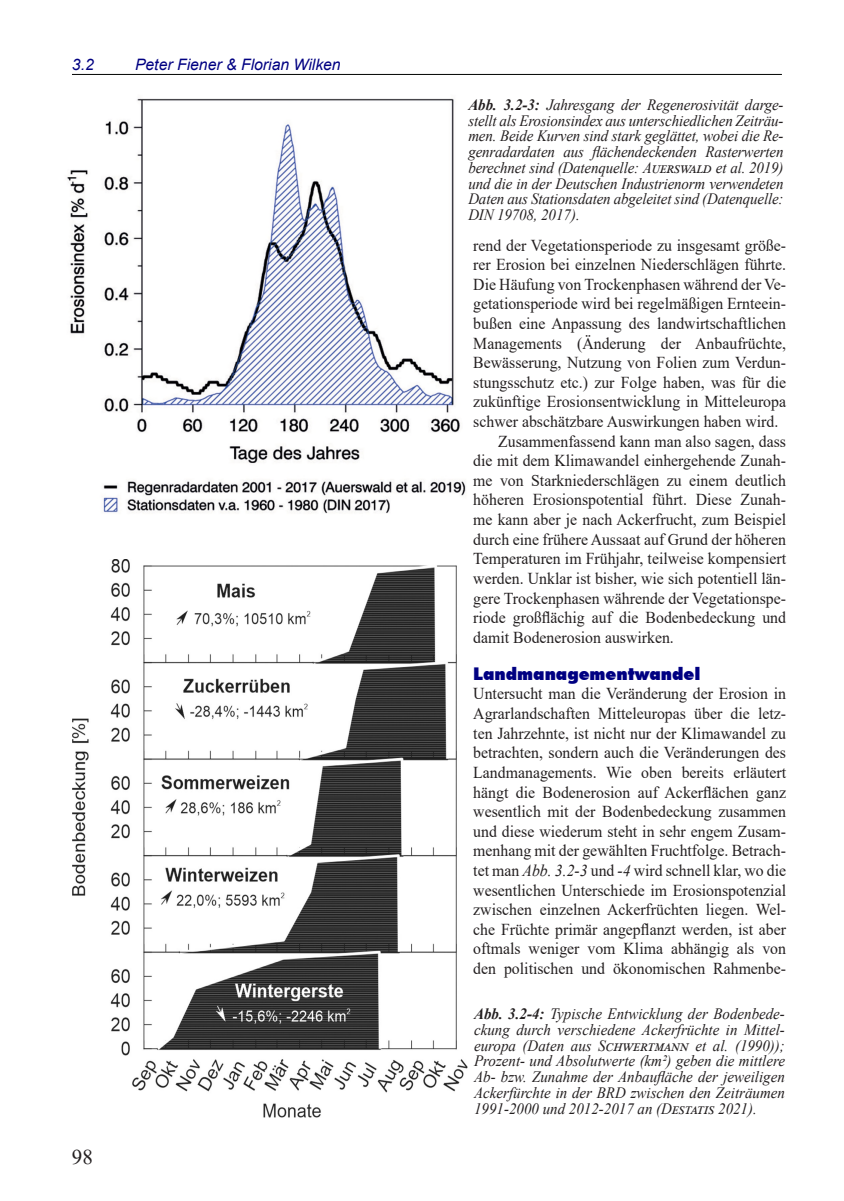
<style>
.page{position:relative;width:844px;height:1201px;background:#fff}
.page>*{position:absolute;margin:0;border:0;box-sizing:border-box;transform-origin:0 0}
.t1{font:21px "Times New Roman";color:#231f20}
.Titel2-1Zeile{font:900 17.5px "Futura BT";color:#000082;scale:.96 1}
.Fließtext{font:16.62px/19.6px "Times New Roman";color:#231f20;text-align:justify;scale:.95 1}
.Absatz1{font:16.62px/19.6px "Times New Roman";color:#231f20;text-align:justify;scale:.95 1}
.Legende{font:italic 15.75px/15.8px "Times New Roman";color:#231f20;text-align:justify;scale:.95 1}
.t2{font:italic 15.75px "Arial";color:#000082}
.s1{font-weight:700}
.s2{font-style:italic}
</style>
<div class="page">
<hr style="left:72px;top:74px;width:709px;height:1px;background:#000301">
<img style="left:67px;top:98px;width:399px;height:416px">
<img style="left:72px;top:559px;width:395px;height:558px">
<p class="t2" style="left:72px;top:54px;width:23px">3.2</p>
<p class="t2" style="left:135px;top:54px;width:207px">Peter Fiener &amp; Florian Wilken</p>
<p class="t1" style="left:72px;top:1142px;width:22px">98</p>
<p class="Legende" style="left:468px;top:96px;width:333px"><span class="s1">Abb. 3.2-3:</span> Jahresgang der Regenerosivität darge&shy;stellt als Erosionsindex aus unterschiedlichen Zeiträu&shy;men. Beide Kurven sind stark geglättet, wobei die Re&shy;genradardaten aus flächendeckenden Rasterwerten berechnet sind (Datenquelle: Auerswald et al. 2019) und die in der Deutschen Industrienorm verwendeten Daten aus Stationsdaten abgeleitet sind (Datenquelle:<br>DIN 19708, 2017).</p>
<p class="Fließtext" style="left:473px;top:235px;width:331px">rend der Vegetationsperiode zu insgesamt größe&shy;rer Erosion bei einzelnen Niederschlägen führte.<br>Die Häufung von Trockenphasen während der Ve&shy;getationsperiode wird bei regelmäßigen Ernteein&shy;bußen eine Anpassung des landwirtschaftlichen Managements (Änderung der Anbaufrüchte, Bewässerung, Nutzung von Folien zum Verdun&shy;stungsschutz etc.) zur Folge haben, was für die zukünftige Erosionsentwicklung in Mitteleuropa schwer abschätzbare Auswirkungen haben wird.</p>
<p class="Fließtext" style="left:473px;top:431px;width:331px;text-indent:25px">Zusammenfassend kann man also sagen, dass die mit dem Klimawandel einhergehende Zunah&shy;me von Starkniederschlägen zu einem deutlich höheren Erosionspotential führt. Diese Zunah&shy;me kann aber je nach Ackerfrucht, zum Beispiel durch eine frühere Aussaat auf Grund der höheren Temperaturen im Frühjahr, teilweise kompensiert werden. Unklar ist bisher, wie sich potentiell län&shy;gere Trockenphasen währende der Vegetationspe&shy;riode großflächig auf die Bodenbedeckung und damit Bodenerosion auswirken.</p>
<p class="Titel2-1Zeile" style="left:473px;top:663px;width:238px">Landmanagementwandel</p>
<p class="Absatz1" style="left:473px;top:683px;width:331px">Untersucht man die Veränderung der Erosion in Agrarlandschaften Mitteleuropas über die letz&shy;ten Jahrzehnte, ist nicht nur der Klimawandel zu betrachten, sondern auch die Veränderungen des Landmanagements. Wie oben bereits erläutert hängt die Bodenerosion auf Ackerflächen ganz wesentlich mit der Bodenbedeckung zusammen und diese wiederum steht in sehr engem Zusam&shy;menhang mit der gewählten Fruchtfolge. Betrach&shy;tet man <span class="s2">Abb. 3.2-3</span> und <span class="s2">-4</span> wird schnell klar, wo die wesentlichen Unterschiede im Erosionspotenzial zwischen einzelnen Ackerfrüchten liegen. Wel&shy;che Früchte primär angepflanzt werden, ist aber oftmals weniger vom Klima abhängig als von den politischen und ökonomischen Rahmenbe-</p>
<p class="Legende" style="left:474px;top:1005px;width:328px"><span class="s1">Abb. 3.2-4:</span> Typische Entwicklung der Bodenbede&shy;ckung durch verschiedene Ackerfrüchte in Mittel&shy;europa (Daten aus Schwertmann et al. (1990)); Prozent- und Absolutwerte (km²) geben die mittlere Ab- bzw. Zunahme der Anbaufläche der jeweiligen Ackerfürchte in der BRD zwischen den Zeiträumen 1991-2000 und 2012-2017 an (Destatis 2021).</p>
</div>
